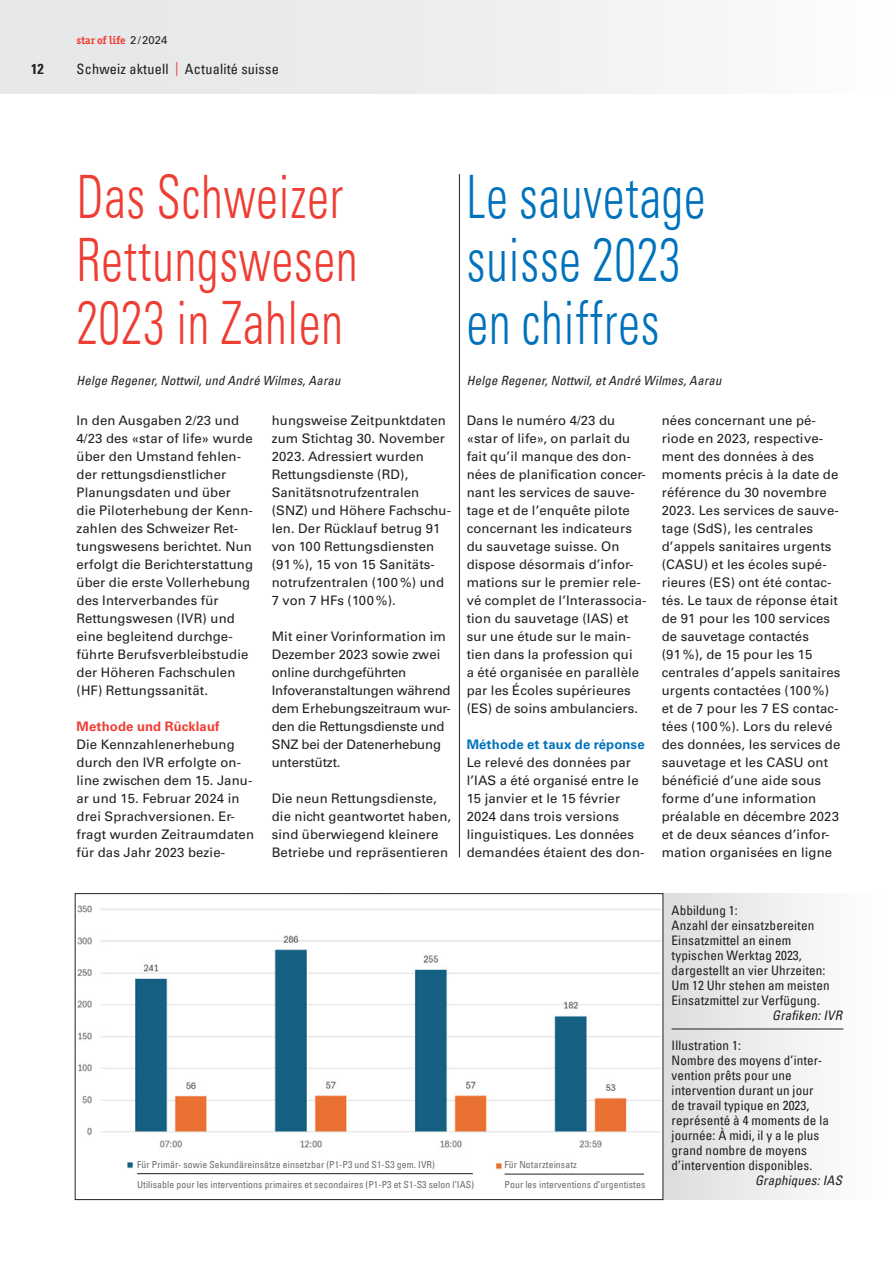
<style>
.page{position:relative;width:893px;height:1263px;background:#fff}
.page>*{position:absolute;margin:0;border:0;box-sizing:border-box;transform-origin:0 0}
.Headline_32_d{font:300 condensed 60px/63px "Univers LT Pro";letter-spacing:.02em;color:#ee3e34;scale:.8 1}
.Headline_32_f{font:300 condensed 60px/63px "Univers LT Pro";letter-spacing:.02em;color:#0072bc;scale:.8 1}
.t1{font:condensed 14.25px "Univers LT Pro";letter-spacing:.015em;color:#231f20}
.t2{font:700 condensed 14.25px "Univers LT Pro";color:#231f20}
.Lauftext_f{font:13.2px/18px "Univers LT Pro 55 Roman";letter-spacing:.01em;color:#231f20}
.Lauftext_d{font:13.2px/18px "Univers LT Pro 55 Roman";letter-spacing:.01em;color:#231f20}
.Bildlegende_f{font:condensed 13.2px/15px "Univers LT Pro";letter-spacing:.01em;color:#231f20}
.Lauftext_d-2{font:13.2px/18px "Univers LT Pro 55 Roman";letter-spacing:-.01em;color:#231f20}
.Bildlegende_d{font:condensed 13.2px/15px "Univers LT Pro";letter-spacing:.01em;color:#231f20}
.Bildlegende_d-2{font:italic condensed 13.2px "Univers LT Pro";color:#231f20}
.Lauftext_f-2{font:700 13.2px "Univers LT Pro 65";letter-spacing:.01em;color:#0072bc}
.Zwischentitel_d{font:700 13.2px "Univers LT Pro 65";letter-spacing:.01em;color:#ee3e34}
.Autor_d_Lead{font:italic condensed 12.75px "Univers LT Pro";color:#231f20}
.Autor_f_Lead{font:italic condensed 12.75px "Univers LT Pro";color:#231f20}
.t3{font:700 11.25px "Officina Serif ITC Pro";color:#ee3e34}
.Bildlegende_d-3{font:condensed 9.75px "Univers LT Pro";letter-spacing:.01em;color:#6c6d70}
.s1{font-family:"Univers LT Pro 55 Roman";font-weight:400;color:#231f20}
.s2{color:#ee3e34}
</style>
<div class="page">
<div style="left:0;top:0;width:893px;height:94px;background:linear-gradient(to right,#e3e4e5,#fbfbfb)"></div>
<hr style="left:459px;top:174px;width:1px;height:683px;background:#231f20">
<div style="left:663px;top:893px;width:230px;height:307px;background:linear-gradient(to right,#dcdde0,#fff)"></div>
<hr style="left:672px;top:1029px;width:171px;height:1px;background:#231f20">
<img style="left:77px;top:905px;width:584px;height:265px">
<div style="left:135px;top:1161px;width:348px;height:37px;background:#fff"></div>
<hr style="left:137px;top:1173px;width:336px;height:1px;background:#231f20">
<div style="left:502px;top:1161px;width:144px;height:30px;background:#fff"></div>
<hr style="left:504px;top:1174px;width:140px;height:1px;background:#231f20">
<svg style="left:127px;top:1161px;width:7px;height:7px"></svg>
<p class="t2" style="left:31px;top:61px;width:14px">12</p>
<p class="t3" style="left:77px;top:34px;width:92px">star of life <span class="s1">2/2024</span></p>
<p class="t1" style="left:77px;top:60px;width:204px">Schweiz aktuell <span class="s2">|</span> Actualité suisse</p>
<p class="Headline_32_d" style="left:77px;top:162px;width:352px">Das Schweizer<br>Rettungswesen<br>2023 in Zahlen</p>
<p class="Autor_d_Lead" style="left:77px;top:373px;width:269px">Helge Regener,Nottwil,und André Wilmes,Aarau</p>
<p class="Autor_f_Lead" style="left:467px;top:373px;width:259px">Helge Regener,Nottwil,etAndré Wilmes,Aarau</p>
<p class="Headline_32_f" style="left:467px;top:162px;width:300px">Le sauvetage suisse 2023 en chiffres</p>
<p class="Lauftext_d" style="left:77px;top:411px;width:178px">In den Ausgaben 2/23 und<br>4/23 des «star of life» wurde über den Umstand fehlen&shy;der rettungsdienstlicher<br>Planungsdaten und über die Piloterhebung der Kenn&shy;zahlen des Schweizer Ret&shy;tungswesens berichtet. Nun erfolgt die Berichterstattung über die erste Vollerhebung des Interverbandes für<br>Rettungswesen (IVR) und eine begleitend durchge&shy;führte Berufsverbleibstudie der Höheren Fachschulen (HF) Rettungssanität.</p>
<p class="Zwischentitel_d" style="left:77px;top:717px;width:144px">Methode und Rücklauf</p>
<p class="Lauftext_d" style="left:77px;top:735px;width:179px">Die Kennzahlenerhebung durch den IVR erfolgte on&shy;line zwischen dem 15. Janu&shy;ar und 15. Februar 2024 in drei Sprachversionen. Er&shy;fragt wurden Zeitraumdaten für das Jahr 2023 bezie-</p>
<p class="Lauftext_d" style="left:272px;top:411px;width:181px">hungsweise Zeitpunktdaten zum Stichtag 30. November<br>2023. Adressiert wurden<br>Rettungsdienste (RD),<br>Sanitätsnotrufzentralen (SNZ) und Höhere Fachschu&shy;len. Der Rücklauf betrug 91 von 100 Rettungsdiensten (91%), 15 von 15 Sanitäts&shy;notrufzentralen (100%) und<br>7 von 7 HFs (100%).</p>
<p class="Lauftext_d-2" style="left:272px;top:627px;width:180px">Mit einer Vorinformation im<br>Dezember 2023 sowie zwei online durchgeführten<br>Infoveranstaltungen während dem Erhebungszeitraum wur&shy;den die Rettungsdienste und<br>SNZ bei der Datenerhebung unterstützt.</p>
<p class="Lauftext_d" style="left:272px;top:789px;width:181px">Die neun Rettungsdienste, die nicht geantwortet haben, sind überwiegend kleinere<br>Betriebe und repräsentieren</p>
<p class="Lauftext_f" style="left:467px;top:411px;width:181px">Dans le numéro 4/23 du «star of life», on parlait du fait qu’il manque des don&shy;nées de planification concer&shy;nant les services de sauve&shy;tage et de l’enquête pilote concernant les indicateurs du sauvetage suisse. On dispose désormais d’infor&shy;mations sur le premier rele&shy;vé complet de l’Interassocia&shy;tion du sauvetage (IAS) et sur une étude sur le main&shy;tien dans la profession qui<br>a été organisée en parallèle par les Écoles supérieures (ES) de soins ambulanciers.</p>
<p class="Lauftext_f-2" style="left:467px;top:735px;width:179px">Méthode et taux de réponse</p>
<p class="Lauftext_f" style="left:467px;top:753px;width:179px">Le relevé des données par l’IAS a été organisé entre le<br>15 janvier et le 15 février<br>2024 dans trois versions linguistiques. Les données demandées étaient des don-</p>
<p class="Lauftext_f" style="left:662px;top:411px;width:180px">nées concernant une pé&shy;riode en 2023, respective&shy;ment des données à des moments précis à la date de référence du 30 novembre<br>2023. Les services de sauve&shy;tage (SdS), les centrales d’appels sanitaires urgents (CASU) et les écoles supé&shy;rieures (ES) ont été contac&shy;tés. Le taux de réponse était de 91 pour les 100 services de sauvetage contactés (91%), de 15 pour les 15 centrales d’appels sanitaires urgents contactées (100%) et de 7 pour les 7 ES contac&shy;tées (100%). Lors du relevé des données, les services de sauvetage et les CASU ont bénéficié d’une aide sous forme d’une information préalable en décembre 2023 et de deux séances d’infor&shy;mation organisées en ligne</p>
<p class="Bildlegende_d-3" style="left:137px;top:1159px;width:299px">Für Primär- sowie Sekundäreinsätze einsetzbar (P1-P3 und S1-S3 gem. IVR)</p>
<p class="Bildlegende_d-3" style="left:137px;top:1178px;width:338px">Utilisable pour les interventions primaires et secondaires (P1-P3 et S1-S3 selon l’IAS)</p>
<p class="Bildlegende_d-3" style="left:504px;top:1158px;width:74px">Für Notarzteinsatz</p>
<p class="Bildlegende_d-3" style="left:504px;top:1178px;width:142px">Pour les interventions d’urgentistes</p>
<p class="Bildlegende_d" style="left:672px;top:902px;width:68px">Abbildung 1:</p>
<p class="Bildlegende_d" style="left:672px;top:917px;width:159px">Anzahl der einsatzbereiten<br>Einsatzmittel an einem typischen Werktag 2023, dargestellt an vier Uhrzeiten:<br>Um 12 Uhr stehen am meisten<br>Einsatzmittel zur Verfügung.</p>
<p class="Bildlegende_d-2" style="left:772px;top:1007px;width:74px">Grafiken:IVR</p>
<p class="Bildlegende_f" style="left:672px;top:1037px;width:71px">Illustration 1:</p>
<p class="Bildlegende_f" style="left:672px;top:1052px;width:159px">Nombre des moyens d’inter&shy;vention prêts pour une intervention durant un jour de travail typique en 2023, représenté à 4 moments de la journée: À midi, il y a le plus grand nombre de moyens d’intervention disponibles.</p>
<p class="Bildlegende_d-2" style="left:755px;top:1172px;width:91px">Graphiques:IAS</p>
</div>
